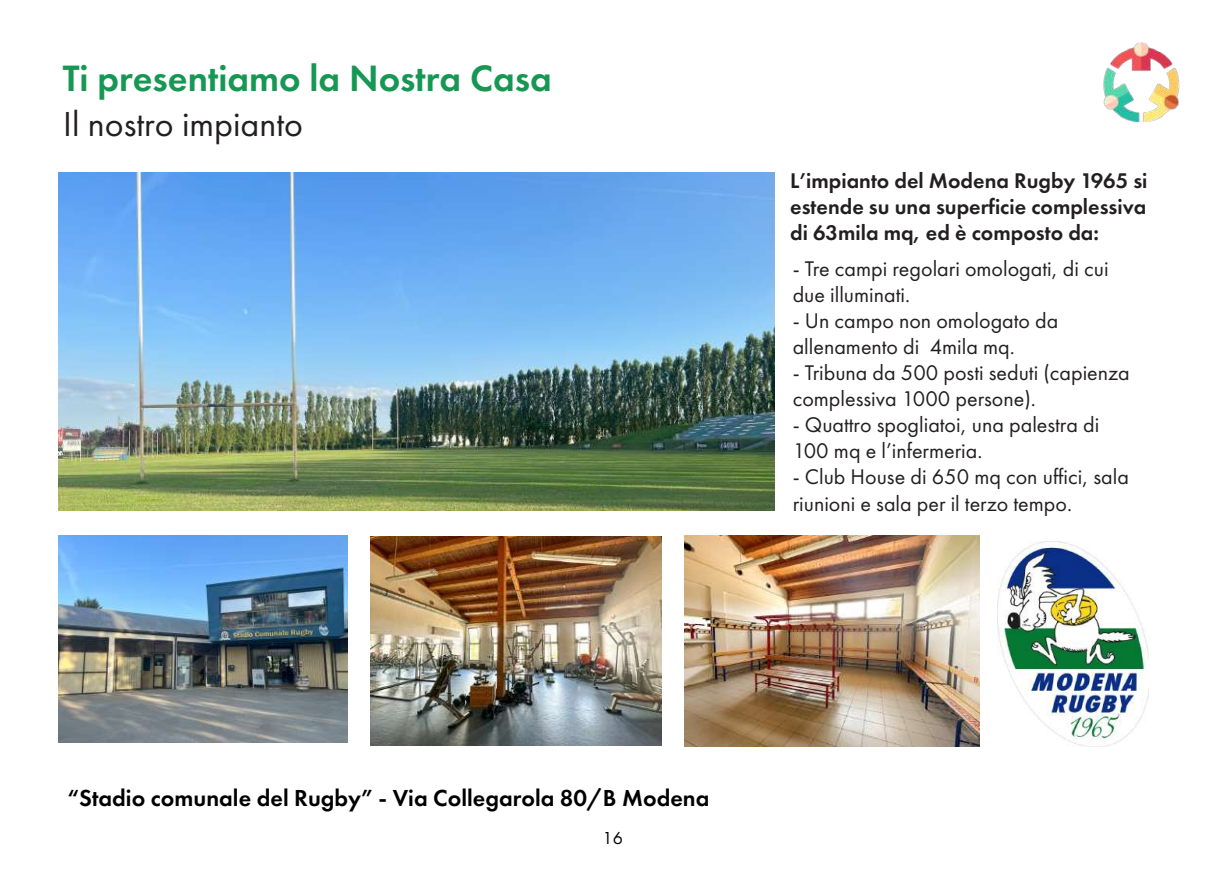
<style>
.page{position:relative;width:1225px;height:874px;background:#fff}
.page>*{position:absolute;margin:0;border:0;box-sizing:border-box;transform-origin:0 0}
.t1{font:600 38px "Futura PT";color:#169753}
.t2{font:36px "Futura PT";color:#231f20}
.t3{font:600 24px "Futura PT";color:#000001}
.t4{font:22px/26.2px "Futura PT";color:#231f20}
.t5{font:600 22px/26.4px "Futura PT";color:#231f20;text-align:justify}
.t6{font:18px "Futura PT";color:#000}
</style>
<div class="page">
<img style="left:684px;top:535px;width:295px;height:211px">
<img style="left:370px;top:536px;width:291px;height:208px">
<img style="left:1103px;top:42px;width:77px;height:79px">
<img style="left:58px;top:535px;width:290px;height:207px">
<img style="left:58px;top:173px;width:716px;height:337px">
<img style="left:997px;top:541px;width:151px;height:205px">
<h1 class="t1" style="left:63px;top:54px;width:490px">Ti presentiamo la Nostra Casa</h1>
<h2 class="t2" style="left:63px;top:102px;width:241px">Il nostro impianto</h2>
<p class="t5" style="left:790px;top:167px;width:359px">L’impianto del Modena Rugby 1965 si estende su una superficie complessiva di 63mila mq, ed è composto da:</p>
<p class="t4" style="left:792px;top:256px;width:317px;line-height:25.6px">- Tre campi regolari omologati, di cui due illuminati.</p>
<p class="t4" style="left:792px;top:307px;width:267px">- Un campo non omologato da allenamento di 4mila mq.</p>
<p class="t4" style="left:792px;top:359px;width:339px">- Tribuna da 500 posti seduti (capienza complessiva 1000 persone).</p>
<p class="t4" style="left:792px;top:411px;width:308px">- Quattro spogliatoi, una palestra di<br>100 mq e l’infermeria.</p>
<p class="t4" style="left:792px;top:463px;width:338px">- Club House di 650 mq con uffici, sala riunioni e sala per il terzo tempo.</p>
<p class="t3" style="left:67px;top:782px;width:643px">“Stadio comunale del Rugby” - Via Collegarola 80/B Modena</p>
<p class="t6" style="left:602px;top:827px;width:22px">16</p>
</div>
